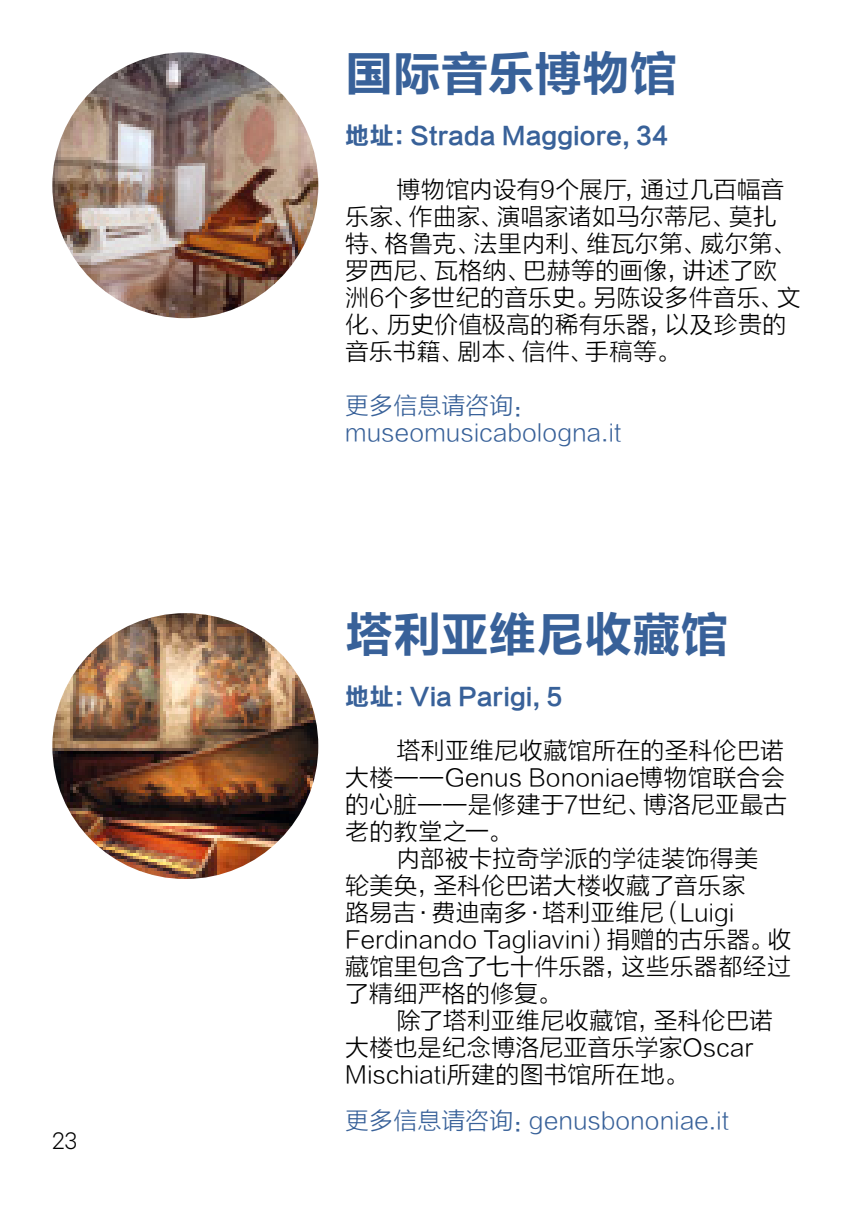
<style>
.page{position:relative;width:851px;height:1208px;background:#fff}
.page>*{position:absolute;margin:0;border:0;box-sizing:border-box;transform-origin:0 0}
.t1{font:48px "FZLTCHK GBK1 0";letter-spacing:-.005em;color:#386199}
.t2{font:300 27px "Calibre";color:#000}
.t3{font:24px/27px "FZLTXHK";letter-spacing:.005em;color:#000}
.t4{font:24px/27px "FZLTXHK";letter-spacing:.005em;color:#386199}
.t5{font:24px "FZLTCHK GBK1 0";color:#386199}
</style>
<div class="page">
<img style="left:52px;top:613px;width:266px;height:266px;border-radius:133px">
<img style="left:52px;top:52px;width:266px;height:266px;border-radius:133px">
<p class="t2" style="left:52px;top:1125px;width:26px">23</p>
<h1 class="t1" style="left:345px;top:47px;width:333px">国际音乐博物馆</h1>
<p class="t5" style="left:345px;top:122px;width:324px">地址：Strada Maggiore, 34</p>
<p class="t3" style="left:345px;top:176px;width:457px;text-indent:51px">博物馆内设有9个展厅，通过几百幅音乐家、作曲家、演唱家诸如马尔蒂尼、莫扎特、格鲁克、法里内利、维瓦尔第、威尔第、罗西尼、瓦格纳、巴赫等的画像，讲述了欧洲6个多世纪的音乐史。另陈设多件音乐、文化、历史价值极高的稀有乐器，以及珍贵的音乐书籍、剧本、信件、手稿等。</p>
<p class="t4" style="left:345px;top:392px;width:278px">更多信息请咨询：museomusicabologna.it</p>
<h1 class="t1" style="left:345px;top:608px;width:384px">塔利亚维尼收藏馆</h1>
<p class="t5" style="left:345px;top:683px;width:218px">地址：Via Parigi, 5</p>
<p class="t3" style="left:345px;top:737px;width:443px;text-indent:51px">塔利亚维尼收藏馆所在的圣科伦巴诺大楼——Genus Bononiae博物馆联合会的心脏——是修建于7世纪、博洛尼亚最古老的教堂之一。</p>
<p class="t3" style="left:345px;top:845px;width:447px;text-indent:51px">内部被卡拉奇学派的学徒装饰得美<br>轮美奂，圣科伦巴诺大楼收藏了音乐家<br>路易吉·费迪南多·塔利亚维尼（Luigi<br>Ferdinando Tagliavini）捐赠的古乐器。收藏馆里包含了七十件乐器，这些乐器都经过了精细严格的修复。</p>
<p class="t3" style="left:345px;top:1007px;width:429px;text-indent:51px">除了塔利亚维尼收藏馆，圣科伦巴诺大楼也是纪念博洛尼亚音乐学家Oscar<br>Mischiati所建的图书馆所在地。</p>
<p class="t4" style="left:345px;top:1108px;width:385px">更多信息请咨询：genusbononiae.it</p>
</div>
